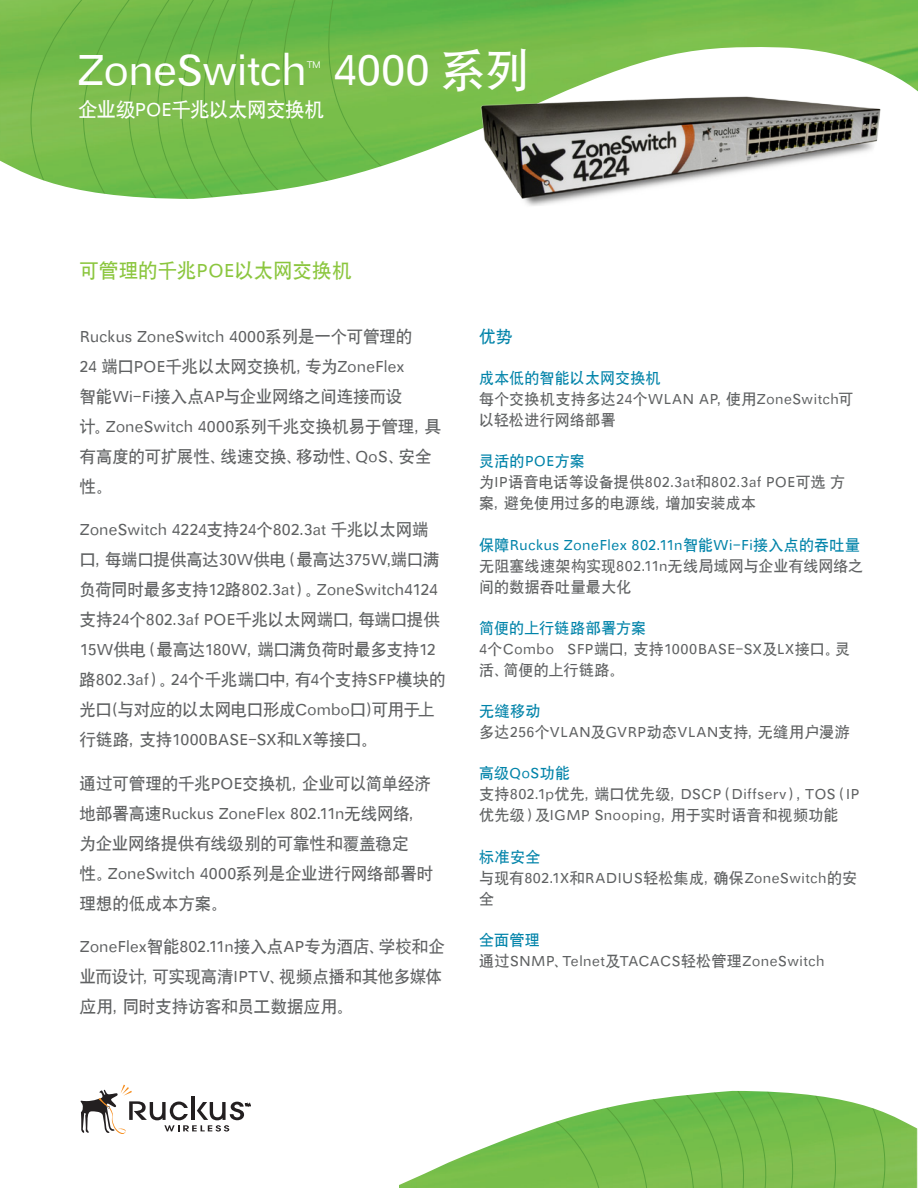
<style>
.page{position:relative;width:918px;height:1188px;background:#fff}
.page>*{position:absolute;margin:0;border:0;box-sizing:border-box;transform-origin:0 0}
.DS-Title{font:45px "SIL Hei Med Jian";letter-spacing:-.045em;color:#fff}
.DS-Intro_Paragraph{font:19.5px "SIL Hei Med Jian";letter-spacing:-.005em;color:#8bc63e}
.DS-Title_Subhead{font:19.5px "SIL Hei Med Jian";letter-spacing:-.03em;color:#fff}
.DS-Title-2{font:17.55px "SIL Hei Med Jian";color:#fff}
.DS-body_text{font:16.5px/30px "SIL Hei Med Jian";letter-spacing:-.015em;color:#5f6162}
.DS-Benefits_Headline{font:16.5px "SIL Hei Med Jian";color:#0083a9}
.DS-Benefits_Text{font:15px/21px "SIL Hei Med Jian";color:#5f6162}
.DS-Benefits_Headline-2{font:15px "SIL Hei Med Jian";letter-spacing:.005em;color:#0083a9}
.DS-Benefits_Headline-3{font:15px/21px "SIL Hei Med Jian";letter-spacing:.01em;color:#5f6162}
.DS-Benefits_Subhead{font:15px "SIL Hei Med Jian";letter-spacing:.01em;color:#0083a9}
.DS-Benefits_Text-2{font:15px "SIL Hei Med Jian";color:#0083a9}
.s1{color:#0083a9}
</style>
<div class="page">
<svg style="left:399px;top:1090px;width:519px;height:98px;fill:#7bbe4c"></svg>
<svg style="left:80px;top:1085px;width:171px;height:49px"></svg>
<img style="left:481px;top:0;width:437px;height:45px">
<svg style="left:418px;top:0;width:63px;height:45px;background:#62b748"></svg>
<svg style="left:363px;top:0;width:55px;height:45px;background:#60b748"></svg>
<svg style="left:279px;top:0;width:28px;height:45px"></svg>
<svg style="left:242px;top:0;width:37px;height:45px;background:#63b647"></svg>
<svg style="left:0;top:0;width:242px;height:45px;background:#6fb948"></svg>
<svg style="left:0;top:45px;width:918px;height:154px;fill:#7bbe4c"></svg>
<img style="left:481px;top:68px;width:400px;height:138px">
<p class="DS-Title" style="left:76px;top:40px;width:233px">ZoneSwitch</p>
<p class="DS-Title-2" style="left:307px;top:56px;width:16px">™</p>
<p class="DS-Title_Subhead" style="left:78px;top:96px;width:248px">企业级POE千兆以太网交换机</p>
<p class="DS-Title" style="left:333px;top:40px;width:198px">4000 系列</p>
<p class="DS-Intro_Paragraph" style="left:80px;top:258px;width:274px">可管理的千兆POE以太网交换机</p>
<p class="DS-body_text" style="left:80px;top:320px;width:363px">Ruckus ZoneSwitch 4000系列是一个可管理的<br>24 端口POE千兆以太网交换机，专为ZoneFlex<br>智能Wi-Fi接入点AP与企业网络之间连接而设<br>计。ZoneSwitch 4000系列千兆交换机易于管理，具有高度的可扩展性、线速交换、移动性、QoS、安全性。</p>
<p class="DS-body_text" style="left:80px;top:513px;width:368px">ZoneSwitch 4224支持24个802.3at 千兆以太网端口，每端口提供高达30W供电（最高达375W,端口满负荷同时最多支持12路802.3at）。ZoneSwitch4124支持24个802.3af POE千兆以太网端口，每端口提供15W供电（最高达180W，端口满负荷时最多支持12路802.3af）。24个千兆端口中，有4个支持SFP模块的光口(与对应的以太网电口形成Combo口)可用于上行链路，支持1000BASE-SX和LX等接口。</p>
<p class="DS-body_text" style="left:80px;top:767px;width:355px">通过可管理的千兆POE交换机，企业可以简单经济地部署高速Ruckus ZoneFlex 802.11n无线网络，为企业网络提供有线级别的可靠性和覆盖稳定<br>性。ZoneSwitch 4000系列是企业进行网络部署时理想的低成本方案。</p>
<p class="DS-body_text" style="left:80px;top:930px;width:367px">ZoneFlex智能802.11n接入点AP专为酒店、学校和企业而设计，可实现高清IPTV、视频点播和其他多媒体应用，同时支持访客和员工数据应用。</p>
<p class="DS-Benefits_Headline" style="left:479px;top:325px;width:35px">优势</p>
<p class="DS-Benefits_Subhead" style="left:479px;top:368px;width:183px">成本低的智能以太网交换机</p>
<p class="DS-Benefits_Text" style="left:479px;top:387px;width:376px">每个交换机支持多达24个WLAN AP，使用ZoneSwitch可以轻松进行网络部署</p>
<p class="DS-Benefits_Headline-3" style="left:479px;top:450px;width:367px"><span class="s1">灵活的POE方案<br></span>为IP语音电话等设备提供802.3at和802.3af POE可选 方案，避免使用过多的电源线，增加安装成本</p>
<p class="DS-Benefits_Headline-2" style="left:479px;top:535px;width:382px">保障Ruckus ZoneFlex 802.11n智能Wi-Fi接入点的吞吐量</p>
<p class="DS-Benefits_Text" style="left:479px;top:554px;width:386px">无阻塞线速架构实现802.11n无线局域网与企业有线网络之间的数据吞吐量最大化</p>
<p class="DS-Benefits_Headline-2" style="left:479px;top:618px;width:168px">简便的上行链路部署方案</p>
<p class="DS-Benefits_Text" style="left:479px;top:637px;width:372px">4个Combo SFP端口，支持1000BASE-SX及LX接口。灵活、简便的上行链路。</p>
<p class="DS-Benefits_Headline-2" style="left:479px;top:701px;width:62px">无缝移动</p>
<p class="DS-Benefits_Text" style="left:479px;top:720px;width:372px">多达256个VLAN及GVRP动态VLAN支持，无缝用户漫游</p>
<p class="DS-Benefits_Headline-2" style="left:479px;top:763px;width:92px">高级QoS功能</p>
<p class="DS-Benefits_Text" style="left:479px;top:783px;width:382px">支持802.1p优先，端口优先级，DSCP（Diffserv），TOS（IP优先级）及IGMP Snooping，用于实时语音和视频功能</p>
<p class="DS-Benefits_Text-2" style="left:479px;top:847px;width:63px">标准安全</p>
<p class="DS-Benefits_Text" style="left:479px;top:866px;width:379px">与现有802.1X和RADIUS轻松集成，确保ZoneSwitch的安全</p>
<p class="DS-Benefits_Headline-2" style="left:479px;top:930px;width:62px">全面管理</p>
<p class="DS-Benefits_Text" style="left:479px;top:949px;width:347px">通过SNMP、Telnet及TACACS轻松管理ZoneSwitch</p>
</div>
